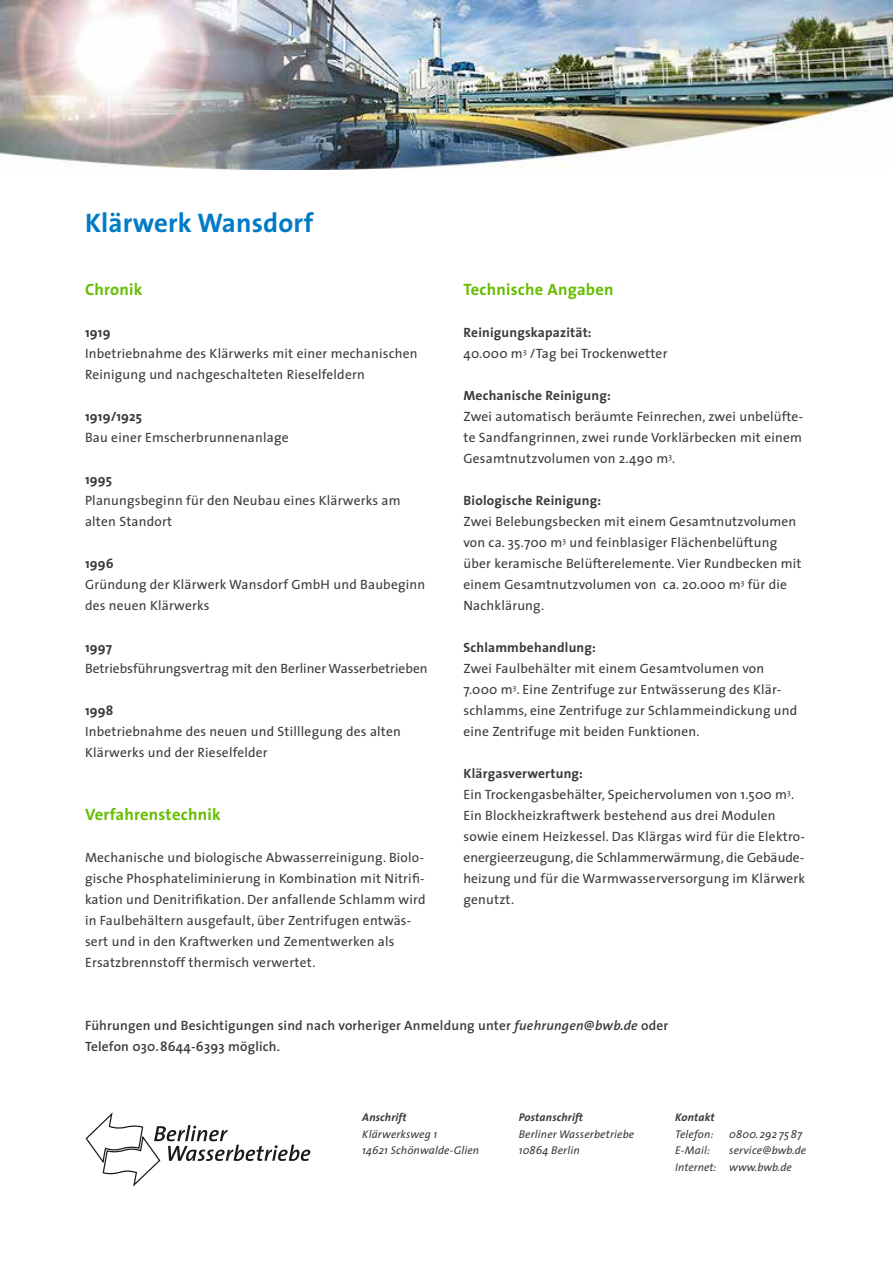
<style>
.page{position:relative;width:893px;height:1263px;background:#fff}
.page>*{position:absolute;margin:0;border:0;box-sizing:border-box;transform-origin:0 0}
.t1{font:700 27px "The Sans";letter-spacing:.005em;color:#007bc6}
.t2{font:700 16.5px "The Sans";letter-spacing:.015em;color:#65bd00}
.t3{font:13.5px/21px "The Sans";letter-spacing:.015em;color:#3d3b38}
.t4{font:600 13.5px/21px "The Sans";letter-spacing:.015em;color:#3d3b38}
.t5{font:700 13.5px "The Sans";letter-spacing:.015em;color:#3d3b38}
.t6{font:italic 11.25px/16.5px "The Sans";letter-spacing:.015em;color:#3d3b38}
.t7{font:italic 700 11.25px "The Sans";letter-spacing:.015em;color:#3d3b38}
.s1{font-weight:700}
.s2{font-style:italic}
</style>
<div class="page">
<img style="left:0;top:0;width:893px;height:169px">
<svg style="left:85px;top:1112px;width:225px;height:75px"></svg>
<h1 class="t1" style="left:85px;top:200px;width:230px">Klärwerk Wansdorf</h1>
<p class="t2" style="left:85px;top:276px;width:59px">Chronik</p>
<p class="t5" style="left:85px;top:321px;width:27px">1919</p>
<p class="t3" style="left:85px;top:343px;width:334px">Inbetriebnahme des Klärwerks mit einer mechanischen<br>Reinigung und nachgeschalteten Rieselfeldern</p>
<p class="t5" style="left:85px;top:405px;width:59px">1919/1925</p>
<p class="t3" style="left:85px;top:427px;width:205px">Bau einer Emscherbrunnenanlage</p>
<p class="t5" style="left:85px;top:468px;width:29px">1995</p>
<p class="t3" style="left:85px;top:490px;width:317px">Planungsbeginn für den Neubau eines Klärwerks am alten Standort</p>
<p class="t5" style="left:85px;top:552px;width:30px">1996</p>
<p class="t3" style="left:85px;top:574px;width:342px">Gründung der Klärwerk Wansdorf GmbH und Baubeginn des neuen Klärwerks</p>
<p class="t5" style="left:85px;top:636px;width:28px">1997</p>
<p class="t3" style="left:85px;top:658px;width:344px">Betriebsführungsvertrag mit den Berliner Wasserbetrieben</p>
<p class="t5" style="left:85px;top:699px;width:30px">1998</p>
<p class="t3" style="left:85px;top:721px;width:317px">Inbetriebnahme des neuen und Stilllegung des alten<br>Klärwerks und der Rieselfelder</p>
<p class="t2" style="left:85px;top:801px;width:137px">Verfahrenstechnik</p>
<p class="t3" style="left:85px;top:847px;width:342px">Mechanische und biologische Abwasserreinigung. Biolo&shy;gische Phosphateliminierung in Kombination mit Nitrifi&shy;kation und Denitrifikation. Der anfallende Schlamm wird in Faulbehältern ausgefault, über Zentrifugen entwäs&shy;sert und in den Kraftwerken und Zementwerken als Ersatzbrennstoff thermisch verwertet.</p>
<p class="t2" style="left:463px;top:276px;width:152px">Technische Angaben</p>
<p class="t3" style="left:463px;top:322px;width:205px"><span class="s1">Reinigungskapazität:<br></span>40.000 m<sup>3</sup> /Tag bei Trockenwetter</p>
<p class="t5" style="left:463px;top:384px;width:149px">Mechanische Reinigung:</p>
<p class="t3" style="left:463px;top:406px;width:341px;text-align:justify">Zwei automatisch beräumte Feinrechen, zwei unbelüfte&shy;te Sandfangrinnen, zwei runde Vorklärbecken mit einem Gesamtnutzvolumen von 2.490 m<sup>3</sup>.</p>
<p class="t5" style="left:463px;top:489px;width:139px">Biologische Reinigung:</p>
<p class="t3" style="left:463px;top:511px;width:340px">Zwei Belebungsbecken mit einem Gesamtnutzvolumen von ca. 35.700 m<sup>3</sup> und feinblasiger Flächenbelüftung über keramische Belüfterelemente. Vier Rundbecken mit einem Gesamtnutzvolumen von ca. 20.000 m<sup>3</sup> für die Nachklärung.</p>
<p class="t5" style="left:463px;top:636px;width:134px">Schlammbehandlung:</p>
<p class="t3" style="left:463px;top:658px;width:335px">Zwei Faulbehälter mit einem Gesamtvolumen von 7.000 m<sup>3</sup>. Eine Zentrifuge zur Entwässerung des Klär&shy;schlamms, eine Zentrifuge zur Schlammeindickung und eine Zentrifuge mit beiden Funktionen.</p>
<p class="t3" style="left:463px;top:763px;width:343px"><span class="s1">Klärgasverwertung:<br></span>Ein Trockengasbehälter, Speichervolumen von 1.500 m<sup>3</sup>.<br>Ein Blockheizkraftwerk bestehend aus drei Modulen sowie einem Heizkessel. Das Klärgas wird für die Elektro&shy;energieerzeugung, die Schlammerwärmung, die Gebäude&shy;heizung und für die Warmwasserversorgung im Klärwerk genutzt.</p>
<p class="t4" style="left:85px;top:1015px;width:585px">Führungen und Besichtigungen sind nach vorheriger Anmeldung unter <span class="s2">fuehrungen@bwb.de</span> oder<br>Telefon 030.8644-6393 möglich.</p>
<p class="t7" style="left:362px;top:1108px;width:46px">Anschrift</p>
<p class="t6" style="left:362px;top:1125px;width:119px">Klärwerksweg 1<br>14621 Schönwalde-Glien</p>
<p class="t7" style="left:519px;top:1108px;width:66px">Postanschrift</p>
<p class="t6" style="left:519px;top:1125px;width:117px">Berliner Wasserbetriebe<br>10864 Berlin</p>
<p class="t7" style="left:675px;top:1108px;width:41px">Kontakt</p>
<p class="t6" style="left:675px;top:1125px;width:40px">Telefon:</p>
<p class="t6" style="left:729px;top:1125px;width:74px">0800.292 75 87</p>
<p class="t6" style="left:675px;top:1142px;width:36px">E-Mail:</p>
<p class="t6" style="left:675px;top:1142px;width:132px;text-indent:54px">service@bwb.de<br>Internet: www.bwb.de</p>
</div>
